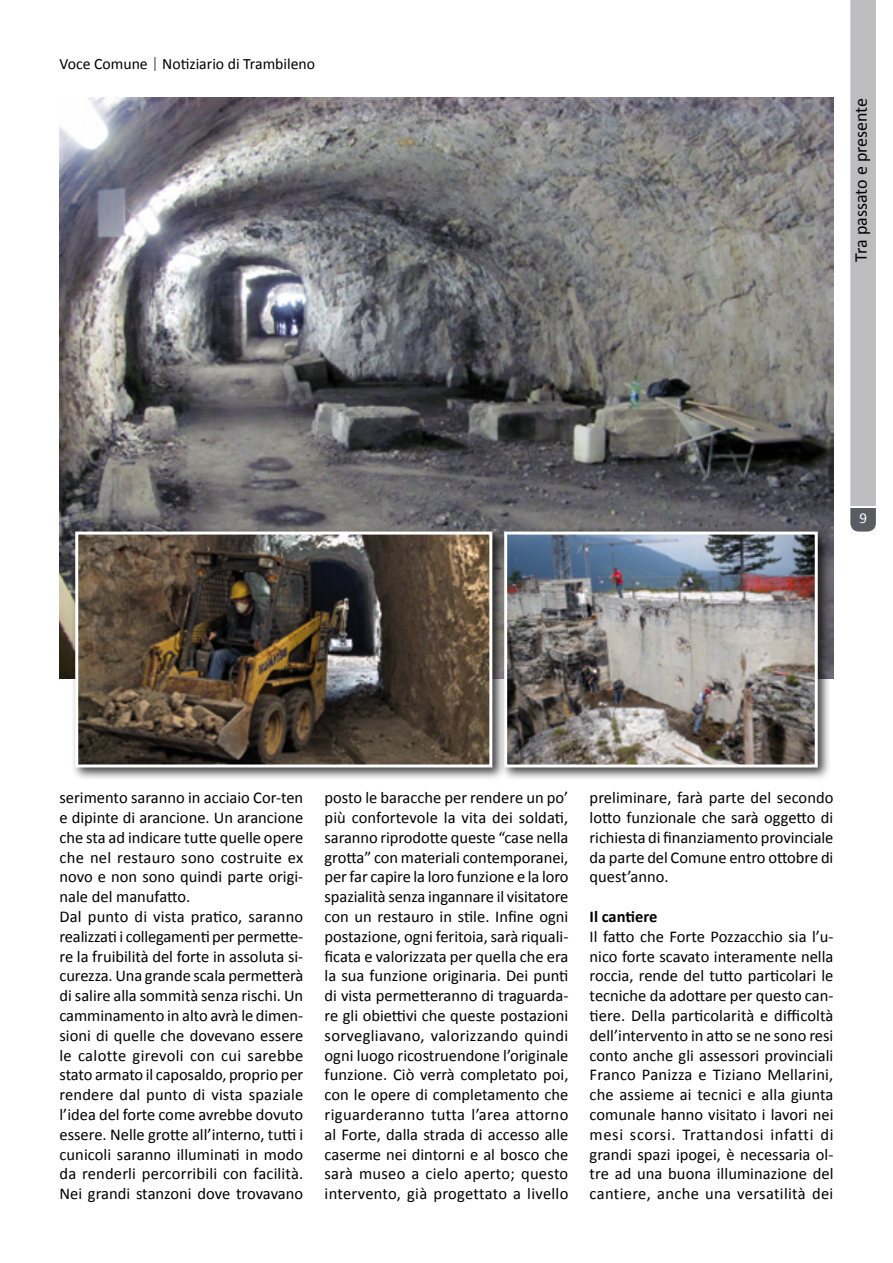
<style>
.page{position:relative;width:893px;height:1263px;background:#fff}
.page>*{position:absolute;margin:0;border:0;box-sizing:border-box;transform-origin:0 0}
.t1{font:18px "Calibri";color:#000}
.t2{font:16.5px/19.8px "Calibri";color:#000;text-align:justify}
.t3{font:700 16.5px "Calibri";letter-spacing:-.005em;color:#000}
.t4{font:15.75px "Calibri";color:#000}
.t5{font:15px "Calibri";color:#fff}
.s1{color:#5a5c62}
</style>
<div class="page">
<svg style="left:850px;top:508px;width:26px;height:23px"></svg>
<div style="left:850px;top:0;width:26px;height:507px;background:#bdbdc0"></div>
<hr style="left:850px;top:506px;width:26px;height:2px;background:#fff">
<img style="left:60px;top:98px;width:773px;height:580px">
<div style="left:499px;top:527px;width:332px;height:254px;background:#000;opacity:.75"></div>
<img style="left:508px;top:535px;width:306px;height:228px">
<div style="left:504px;top:531px;width:314px;height:236px;border:3px solid #fff"></div>
<div style="left:71px;top:527px;width:435px;height:254px;background:#000;opacity:.75"></div>
<img style="left:79px;top:535px;width:409px;height:228px">
<div style="left:75px;top:531px;width:417px;height:236px;border:3px solid #fff"></div>
<p class="t4" style="left:60px;top:54px;width:257px">Voce Comune <span class="s1">|</span> Notiziario di Trambileno</p>
<p class="t1" style="left:850px;top:262px;width:165px;rotate:-90deg">Tra passato e presente</p>
<p class="t5" style="left:859px;top:509px;width:9px">9</p>
<p class="t2" style="left:60px;top:788px;width:245px;text-align:left">serimento saranno in acciaio Cor-ten e dipinte di arancione. Un arancione che sta ad indicare tutte quelle opere che nel restauro sono costruite ex novo e non sono quindi parte origi&shy;nale del manufatto.<br>Dal punto di vista pratico, saranno realizzati i collegamenti per permette&shy;re la fruibilità del forte in assoluta si&shy;curezza. Una grande scala permetterà di salire alla sommità senza rischi. Un camminamento in alto avrà le dimen&shy;sioni di quelle che dovevano essere le calotte girevoli con cui sarebbe stato armato il caposaldo, proprio per rendere dal punto di vista spaziale l’idea del forte come avrebbe dovuto essere. Nelle grotte all’interno, tutti i cunicoli saranno illuminati in modo da renderli percorribili con facilità.<br>Nei grandi stanzoni dove trovavano</p>
<p class="t2" style="left:325px;top:788px;width:245px">posto le baracche per rendere un po’ più confortevole la vita dei soldati, saranno riprodotte queste “case nella grotta” con materiali contemporanei, per far capire la loro funzione e la loro spazialità senza ingannare il visitatore con un restauro in stile. Infine ogni postazione, ogni feritoia, sarà riquali&shy;ficata e valorizzata per quella che era la sua funzione originaria. Dei punti di vista permetteranno di traguarda&shy;re gli obiettivi che queste postazioni sorvegliavano, valorizzando quindi ogni luogo ricostruendone l’originale funzione. Ciò verrà completato poi, con le opere di completamento che riguarderanno tutta l’area attorno al Forte, dalla strada di accesso alle caserme nei dintorni e al bosco che sarà museo a cielo aperto; questo intervento, già progettato a livello</p>
<p class="t2" style="left:590px;top:788px;width:245px">preliminare, farà parte del secondo lotto funzionale che sarà oggetto di richiesta di finanziamento provinciale da parte del Comune entro ottobre di quest’anno.</p>
<p class="t3" style="left:590px;top:906px;width:69px">Il cantiere</p>
<p class="t2" style="left:590px;top:926px;width:245px">Il fatto che Forte Pozzacchio sia l’u&shy;nico forte scavato interamente nella roccia, rende del tutto particolari le tecniche da adottare per questo can&shy;tiere. Della particolarità e difficoltà dell’intervento in atto se ne sono resi conto anche gli assessori provinciali Franco Panizza e Tiziano Mellarini, che assieme ai tecnici e alla giunta comunale hanno visitato i lavori nei mesi scorsi. Trattandosi infatti di grandi spazi ipogei, è necessaria ol&shy;tre ad una buona illuminazione del cantiere, anche una versatilità dei</p>
</div>
